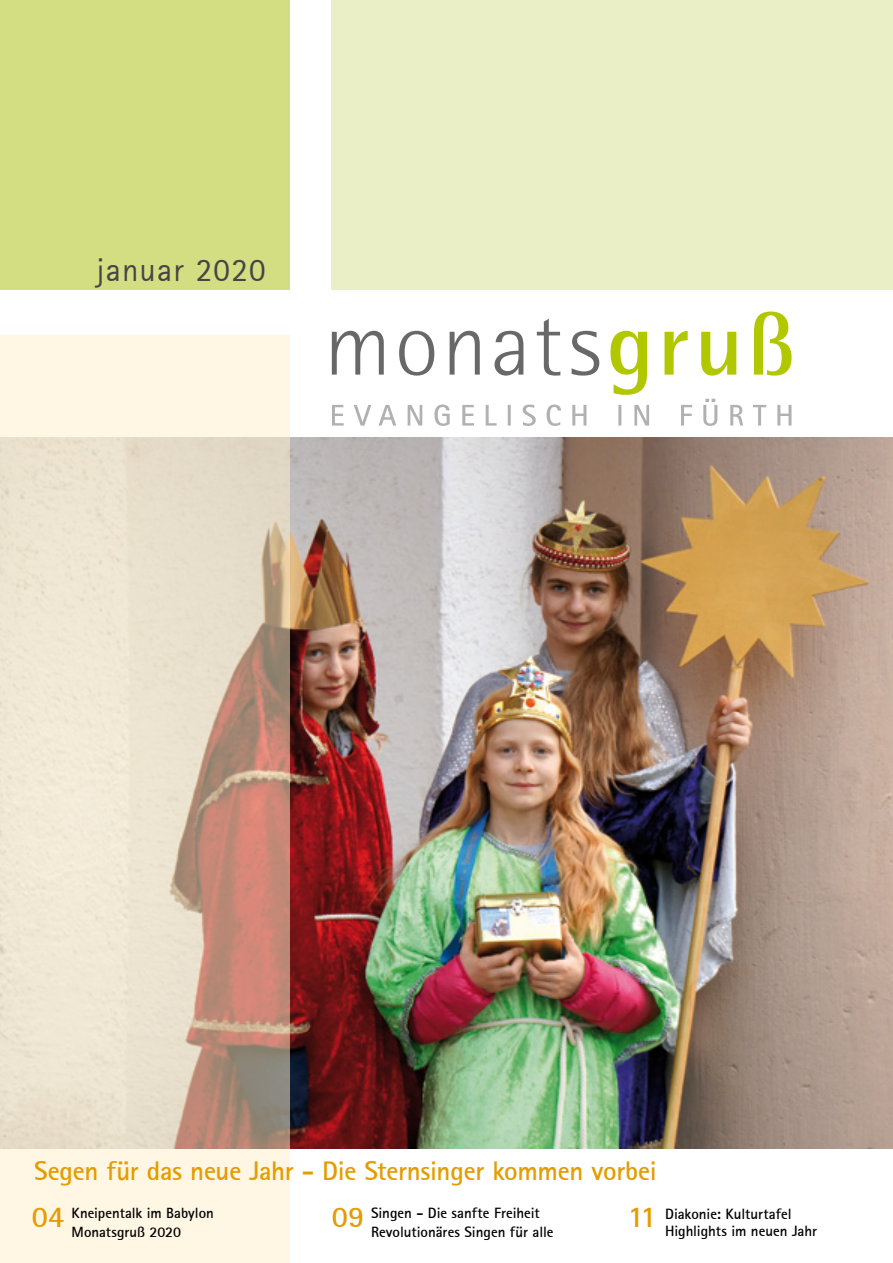
<style>
.page{position:relative;width:893px;height:1263px;background:#fff}
.page>*{position:absolute;margin:0;border:0;box-sizing:border-box;transform-origin:0 0}
.t1{font:33px "Rotis Sans Serif 55";letter-spacing:.035em;color:#454545}
.t2{font:30px "Rotis Sans Serif Bold 65";color:#e49c00}
.t3{font:27px "Rotis Sans Serif Bold 65";letter-spacing:-.01em;color:#e49c00}
.t4{font:15px/16.5px "Rotis Sans Serif Bold 65";letter-spacing:-.005em;color:#000}
.t5{font:14.85px/19.2px "Rotis Sans Serif Bold 65";color:#000}
.s1{font-size:30px;color:#e49c00}
</style>
<div class="page">
<div style="left:332px;top:0;width:561px;height:290px;background:#eaefc5"></div>
<div style="left:0;top:0;width:289px;height:290px;background:#d3de82"></div>
<img style="left:289px;top:437px;width:604px;height:711px">
<svg style="left:0;top:335px;width:289px;height:928px;background:#e7d7c4"></svg>
<svg style="left:332px;top:311px;width:459px;height:115px"></svg>
<h1 class="t1" style="left:97px;top:250px;width:171px">januar 2020</h1>
<h3 class="t3" style="left:34px;top:1154px;width:624px">Segen für das neue Jahr - Die Sternsinger kommen vorbei</h3>
<p class="t5" style="left:72px;top:1203px;width:144px">Kneipentalk im Babylon<br>Monatsgruß 2020</p>
<p class="t4" style="left:371px;top:1203px;width:184px;line-height:19.2px">Singen - Die sanfte Freiheit<br>Revolutionäres Singen für alle</p>
<h2 class="t2" style="left:332px;top:1198px;width:34px">09</h2>
<p class="t4" style="left:665px;top:1205px;width:154px;text-indent:-37px"><span class="s1">11</span> Diakonie: Kulturtafel<br>Highlights im neuen Jahr</p>
<h2 class="t2" style="left:32px;top:1198px;width:34px">04</h2>
</div>
